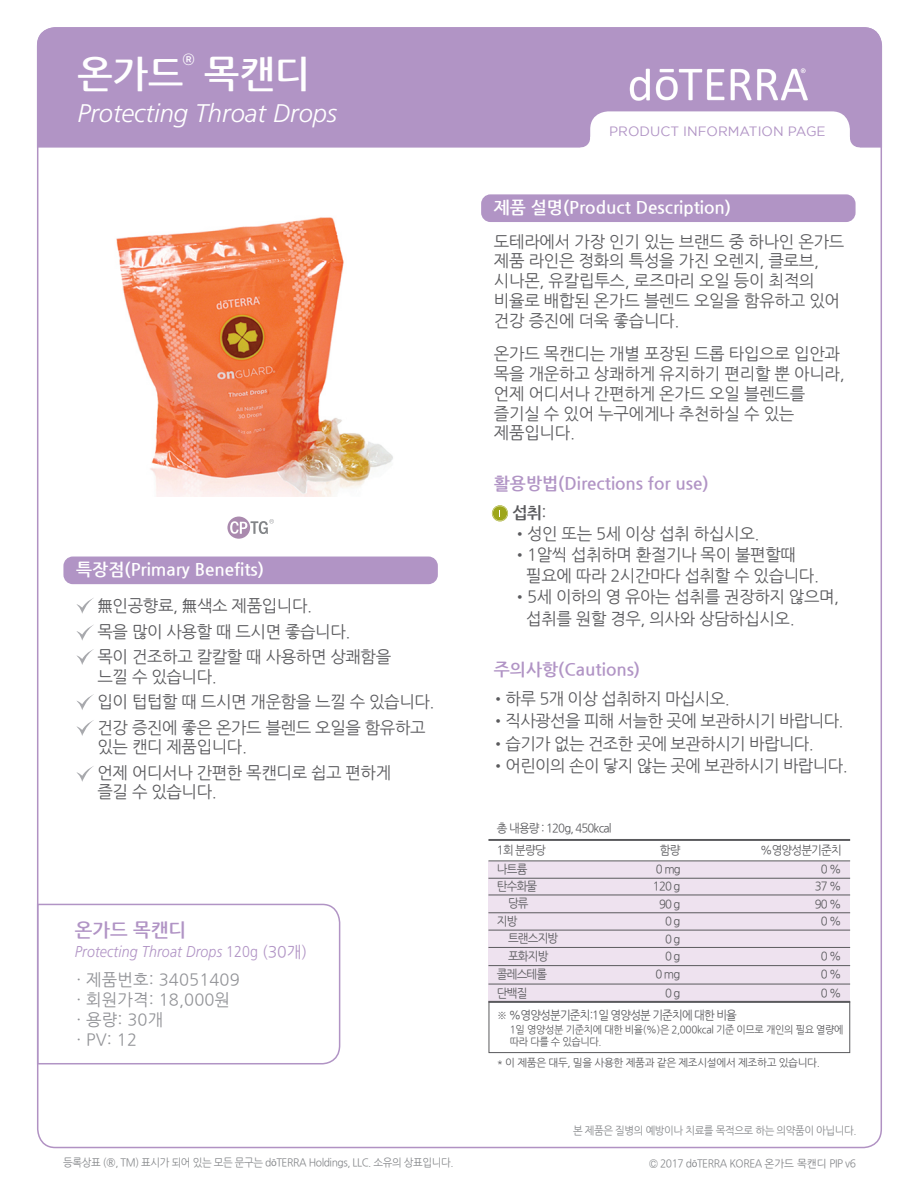
<style>
.page{position:relative;width:919px;height:1189px;background:#fff}
.page>*{position:absolute;margin:0;border:0;box-sizing:border-box;transform-origin:0 0}
.t1{font:700 37.5px "Nanum Gothic";color:#fff}
.t2{font:italic 300 25.5px "Frutiger LT Std";color:#fff}
.t3{font:700 18.75px "Nanum Gothic";color:#b194c5}
.t4{font:700 17.1px "Nanum Gothic";color:#fff}
.t5{font:700 17.1px "Nanum Gothic";color:#b194c5}
.t6{font:16.5px/19.8px "Nanum Gothic";letter-spacing:-.025em;color:#5a5a5d}
.t7{font:16.5px/19.8px "Nanum Gothic";letter-spacing:.01em;color:#929397}
.t8{font:700 16.5px "Nanum Gothic";color:#5a5a5d}
.t9{font:italic 300 15.75px "Frutiger LT Std";letter-spacing:.01em;color:#b194c5;scale:.9 1}
.t10{font:13.5px "Gotham";color:#b194c5}
.t11{font:12px/17.5px "Nanum Gothic";letter-spacing:-.075em;color:#5a5a5d;scale:.95 1}
.t12{font:10.8px "Nanum Gothic";letter-spacing:-.04em;color:#86888b;scale:.95 1}
.t13{font:10.5px/12px "Nanum Gothic";letter-spacing:-.035em;color:#5a5a5d;scale:.95 1}
.t14{font:10.5px "Nanum Gothic";letter-spacing:-.035em;color:#5a5a5d}
.s1{font-style:normal}
.s2{font-family:"Nanum Gothic";font-weight:400;font-style:normal}
.s3{font-family:"Myriad Pro"}
.s4{font-weight:400}
.s5{font-size:10.5px;color:#808285}
</style>
<div class="page">
<img style="left:116px;top:217px;width:277px;height:280px">
<div style="left:37px;top:27px;width:844px;height:121px;background:#b194c5"></div>
<img style="left:619px;top:64px;width:200px;height:41px">
<svg style="left:580px;top:111px;width:282px;height:37px"></svg>
<div style="left:481px;top:194px;width:374px;height:28px;background:#b194c5;border-radius:9px"></div>
<div style="left:63px;top:556px;width:375px;height:28px;background:#b194c5;border-radius:9px"></div>
<svg style="left:76px;top:598px;width:18px;height:15px"></svg>
<svg style="left:76px;top:624px;width:18px;height:16px"></svg>
<svg style="left:76px;top:649px;width:18px;height:16px"></svg>
<svg style="left:77px;top:694px;width:17px;height:16px"></svg>
<svg style="left:76px;top:720px;width:18px;height:16px"></svg>
<svg style="left:76px;top:766px;width:18px;height:16px"></svg>
<div style="left:488px;top:861px;width:362px;height:140px;background:#eee2ef"></div>
<hr style="left:488px;top:839px;width:362px;height:2px;background:#5a5a5d">
<hr style="left:488px;top:860px;width:362px;height:1px;background:#5a5a5d">
<hr style="left:488px;top:877px;width:362px;height:1px;background:#5a5a5d">
<hr style="left:488px;top:912px;width:362px;height:1px;background:#5a5a5d">
<hr style="left:488px;top:929px;width:362px;height:1px;background:#5a5a5d">
<hr style="left:488px;top:947px;width:362px;height:1px;background:#5a5a5d">
<hr style="left:488px;top:894px;width:362px;height:1px;background:#5a5a5d">
<hr style="left:488px;top:965px;width:362px;height:1px;background:#5a5a5d">
<hr style="left:488px;top:983px;width:362px;height:1px;background:#5a5a5d">
<hr style="left:488px;top:1000px;width:362px;height:2px;background:#5a5a5d">
<div style="left:488px;top:1001px;width:362px;height:51px;border:1px solid #5a5a5d"></div>
<svg style="left:492px;top:505px;width:16px;height:16px"></svg>
<svg style="left:492px;top:506px;width:15px;height:15px"></svg>
<svg style="left:227px;top:516px;width:47px;height:22px"></svg>
<svg style="left:36px;top:903px;width:305px;height:162px"></svg>
<h1 class="t1" style="left:78px;top:56px;width:234px">온가드<sup>®</sup> 목캔디</h1>
<h2 class="t2" style="left:78px;top:99px;width:261px">Protecting Throat Drops</h2>
<p class="t4" style="left:76px;top:561px;width:189px">특장점(Primary Benefits)</p>
<p class="t6" style="left:97px;top:593px;width:295px;line-height:25.5px">無인공향료, 無색소 제품입니다.<br>목을 많이 사용할 때 드시면 좋습니다.<br>목이 건조하고 칼칼할 때 사용하면 상쾌함을</p>
<p class="t6" style="left:97px;top:664px;width:338px;line-height:25.5px">느낄 수 있습니다.<br>입이 텁텁할 때 드시면 개운함을 느낄 수 있습니다. 건강 증진에 좋은 온가드 블렌드 오일을 함유하고</p>
<p class="t6" style="left:97px;top:734px;width:295px;line-height:25.5px">있는 캔디 제품입니다.<br>언제 어디서나 간편한 목캔디로 쉽고 편하게</p>
<p class="t6" style="left:97px;top:782px;width:121px">즐길 수 있습니다.</p>
<p class="t3" style="left:75px;top:920px;width:113px">온가드 목캔디</p>
<p class="t9" style="left:75px;top:942px;width:260px">Protecting Throat Drops <span class="s1">120g</span> <span class="s2">(30개)</span></p>
<p class="t7" style="left:76px;top:970px;width:165px">· 제품번호: 34051409 · 회원가격: 18,000원<br>· 용량: 30개<br>· PV: 12</p>
<p class="t12" style="left:63px;top:1157px;width:412px">등록상표 (®, TM) 표시가 되어 있는 모든 문구는 d<span class="s3">ō</span>TERRA Holdings, LLC. 소유의 상표입니다.</p>
<p class="t10" style="left:609px;top:124px;width:218px">PRODUCT INFORMATION PAGE</p>
<p class="t4" style="left:494px;top:199px;width:238px">제품 설명(Product Description)</p>
<p class="t6" style="left:494px;top:232px;width:352px">도테라에서 가장 인기 있는 브랜드 중 하나인 온가드 제품 라인은 정화의 특성을 가진 오렌지, 클로브, 시나몬, 유칼립투스, 로즈마리 오일 등이 최적의 비율로 배합된 온가드 블렌드 오일을 함유하고 있어 건강 증진에 더욱 좋습니다.</p>
<p class="t6" style="left:494px;top:344px;width:352px">온가드 목캔디는 개별 포장된 드롭 타입으로 입안과 목을 개운하고 상쾌하게 유지하기 편리할 뿐 아니라, 언제 어디서나 간편하게 온가드 오일 블렌드를 즐기실 수 있어 누구에게나 추천하실 수 있는 제품입니다.</p>
<p class="t5" style="left:494px;top:475px;width:216px">활용방법(Directions for use)</p>
<p class="t8" style="left:512px;top:505px;width:36px">섭취<span class="s4">:</span></p>
<p class="t6" style="left:512px;top:524px;width:249px">•성인 또는 5세 이상 섭취 하십시오.</p>
<p class="t6" style="left:526px;top:545px;width:294px;line-height:21px;text-indent:-14px">•1알씩 섭취하며 환절기나 목이 불편할때 필요에 따라 2시간마다 섭취할 수 있습니다.</p>
<p class="t6" style="left:526px;top:587px;width:314px;line-height:21px;text-indent:-14px">•5세 이하의 영 유아는 섭취를 권장하지 않으며, 섭취를 원할 경우, 의사와 상담하십시오.</p>
<p class="t5" style="left:494px;top:661px;width:148px">주의사항(Cautions)</p>
<p class="t6" style="left:490px;top:689px;width:241px">•하루 5개 이상 섭취하지 마십시오.</p>
<p class="t6" style="left:490px;top:711px;width:354px">•직사광선을 피해 서늘한 곳에 보관하시기 바랍니다.</p>
<p class="t6" style="left:490px;top:734px;width:325px">•습기가 없는 건조한 곳에 보관하시기 바랍니다.</p>
<p class="t6" style="left:490px;top:756px;width:358px">•어린이의 손이 닿지 않는 곳에 보관하시기 바랍니다.</p>
<p class="t11" style="left:497px;top:817px;width:122px;line-height:21.9px">총 내용량 : 120g, 450kcal<br>1회 분량당</p>
<p class="t11" style="left:497px;top:861px;width:44px;line-height:17.1px">나트륨 탄수화물</p>
<p class="t11" style="left:497px;top:912px;width:23px">지방</p>
<p class="t11" style="left:508px;top:894px;width:23px">당류</p>
<p class="t11" style="left:508px;top:929px;width:54px">트랜스지방</p>
<p class="t11" style="left:508px;top:947px;width:44px">포화지방</p>
<p class="t11" style="left:497px;top:984px;width:34px">단백질</p>
<p class="t11" style="left:497px;top:966px;width:54px">콜레스테롤</p>
<p class="t11" style="left:656px;top:840px;width:28px;line-height:19.2px;text-align:center">함량<br>0 mg</p>
<p class="t11" style="left:653px;top:878px;width:30px;text-align:center">120 g<br>90 g</p>
<p class="t11" style="left:665px;top:912px;width:18px;text-align:justify">0 g 0 g 0 g</p>
<p class="t11" style="left:655px;top:966px;width:28px">0 mg</p>
<p class="t11" style="left:665px;top:984px;width:18px">0 g</p>
<p class="t11" style="left:496px;top:1006px;width:254px">※ %영양성분기준치:1일 영양성분 기준치에 대한 비율</p>
<p class="t11" style="left:760px;top:841px;width:87px">%영양성분기준치</p>
<p class="t11" style="left:814px;top:877px;width:30px">37%</p>
<p class="t11" style="left:820px;top:912px;width:23px">0%</p>
<p class="t11" style="left:820px;top:860px;width:23px">0%</p>
<p class="t11" style="left:814px;top:895px;width:30px">90%</p>
<p class="t11" style="left:820px;top:947px;width:23px">0%</p>
<p class="t11" style="left:820px;top:966px;width:23px">0%</p>
<p class="t11" style="left:820px;top:984px;width:23px">0%</p>
<p class="t13" style="left:510px;top:1024px;width:353px">1일 영양성분 기준치에 대한 비율(%)은 2,000kcal 기준 이므로 개인의 필요 열량에 따라 다를 수 있습니다.</p>
<p class="t14" style="left:496px;top:1057px;width:325px">* 이 제품은 대두, 밀을 사용한 제품과 같은 제조시설에서 제조하고 있습니다.</p>
<p class="t12" style="left:573px;top:1125px;width:300px">본 제품은 질병의 예방이나 치료를 목적으로 하는 의약품이 아닙니다.</p>
<p class="t12" style="left:649px;top:1158px;width:219px">© 2017 d<span class="s3">ō</span>TERRA KOREA <span class="s5">온가드 목캔디</span> PIP v6</p>
</div>
